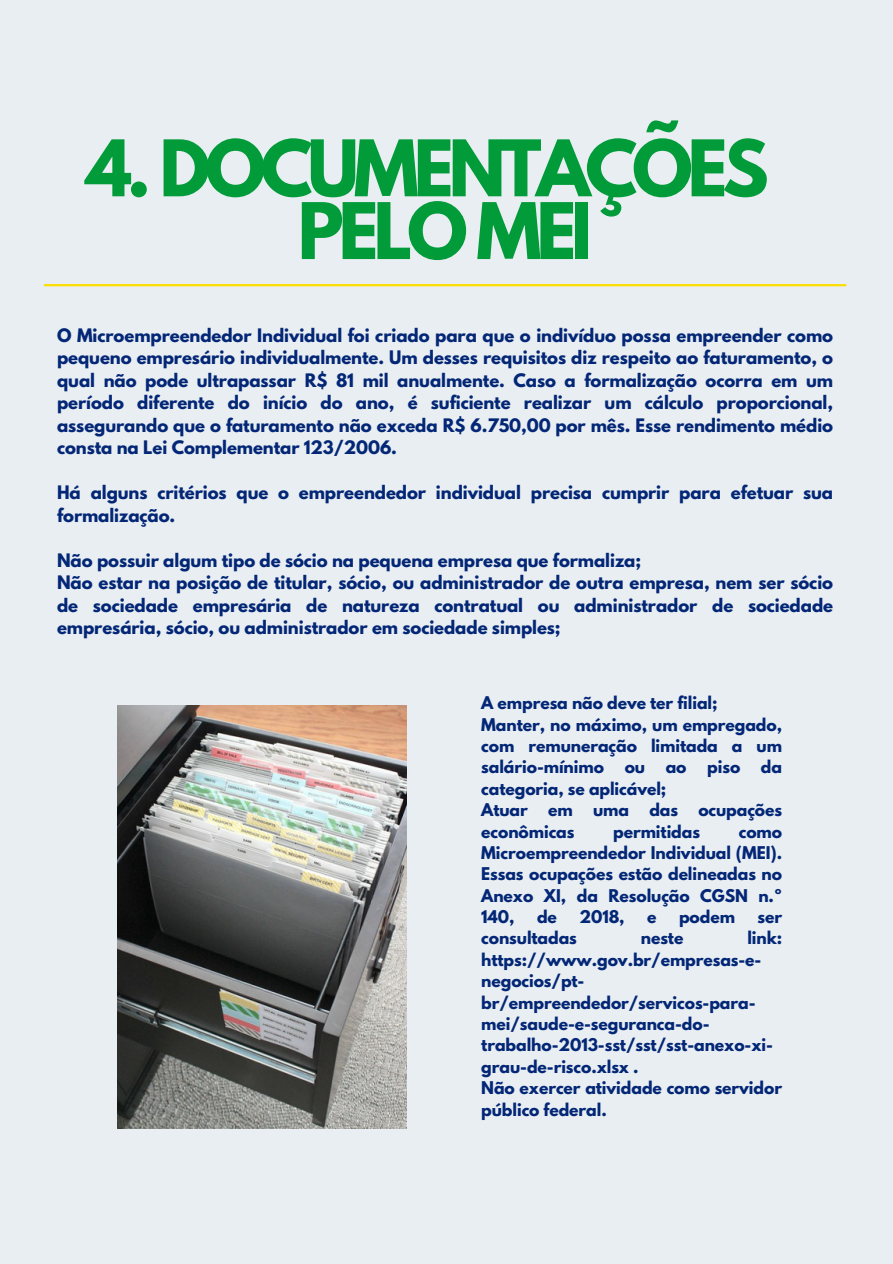
<style>
.page{position:relative;width:893px;height:1264px;background:#fff}
.page>*{position:absolute;margin:0;border:0;box-sizing:border-box;transform-origin:0 0}
.t1{font:700 69px "League Spartan";letter-spacing:-.075em;color:#019b3a}
.t2{font:700 16.5px/22.5px "League Spartan";letter-spacing:-.005em;color:#032776;text-align:justify}
.t3{font:700 15.6px/21.3px "League Spartan";letter-spacing:-.005em;color:#032776;text-align:justify}
</style>
<div class="page">
<div style="left:0;top:0;width:892px;height:1263px;background:#e9eef2"></div>
<hr style="left:45px;top:284px;width:800px;height:2px;background:#fdde00">
<img style="left:118px;top:706px;width:289px;height:422px">
<p class="t1" style="left:86px;top:134px;width:684px">4. DOCUMENTAÇÕES</p>
<p class="t1" style="left:297px;top:197px;width:296px">PELO MEI</p>
<p class="t2" style="left:57px;top:326px;width:777px">O Microempreendedor Individual foi criado para que o indivíduo possa empreender como pequeno empresário individualmente. Um desses requisitos diz respeito ao faturamento, o qual não pode ultrapassar R$ 81 mil anualmente. Caso a formalização ocorra em um período diferente do início do ano, é suficiente realizar um cálculo proporcional, assegurando que o faturamento não exceda R$ 6.750,00 por mês. Esse rendimento médio consta na Lei Complementar 123/2006.</p>
<p class="t2" style="left:57px;top:483px;width:777px">Há alguns critérios que o empreendedor individual precisa cumprir para efetuar sua formalização.</p>
<p class="t2" style="left:57px;top:551px;width:585px">Não possuir algum tipo de sócio na pequena empresa que formaliza;</p>
<p class="t2" style="left:57px;top:573px;width:777px">Não estar na posição de titular, sócio, ou administrador de outra empresa, nem ser sócio de sociedade empresária de natureza contratual ou administrador de sociedade empresária, sócio, ou administrador em sociedade simples;</p>
<p class="t3" style="left:481px;top:694px;width:238px">A empresa não deve ter filial;</p>
<p class="t3" style="left:481px;top:715px;width:302px">Manter, no máximo, um empregado, com remuneração limitada a um salário-mínimo</p>
<p class="t3" style="left:624px;top:758px;width:22px">ou</p>
<p class="t3" style="left:665px;top:758px;width:22px">ao</p>
<p class="t3" style="left:707px;top:758px;width:35px">piso</p>
<p class="t3" style="left:760px;top:758px;width:23px">da</p>
<p class="t3" style="left:481px;top:779px;width:186px">categoria, se aplicável;</p>
<p class="t3" style="left:481px;top:801px;width:48px">Atuar</p>
<p class="t3" style="left:548px;top:801px;width:26px">em</p>
<p class="t3" style="left:593px;top:801px;width:37px">uma</p>
<p class="t3" style="left:649px;top:801px;width:30px">das</p>
<p class="t3" style="left:698px;top:801px;width:85px">ocupações</p>
<p class="t3" style="left:481px;top:822px;width:95px">econômicas</p>
<p class="t3" style="left:613px;top:822px;width:88px">permitidas</p>
<p class="t3" style="left:481px;top:822px;width:302px;text-indent:257px">como Microempreendedor Individual (MEI).<br>Essas ocupações estão delineadas no Anexo XI, da Resolução CGSN n.º 140,</p>
<p class="t3" style="left:537px;top:908px;width:21px">de</p>
<p class="t3" style="left:579px;top:908px;width:47px">2018,</p>
<p class="t3" style="left:647px;top:908px;width:11px">e</p>
<p class="t3" style="left:679px;top:908px;width:57px">podem</p>
<p class="t3" style="left:757px;top:908px;width:26px">ser</p>
<p class="t3" style="left:481px;top:929px;width:97px">consultadas</p>
<p class="t3" style="left:640px;top:929px;width:44px">neste</p>
<p class="t3" style="left:481px;top:929px;width:302px;text-align:left;text-indent:266px">link: https://www.gov.br/empresas-e&shy;negocios/pt&shy;br/empreendedor/servicos-para&shy;mei/saude-e-seguranca-do&shy;trabalho-2013-sst/sst/sst-anexo-xi&shy;grau-de-risco.xlsx .</p>
<p class="t3" style="left:481px;top:1079px;width:302px">Não exercer atividade como servidor público federal.</p>
</div>
